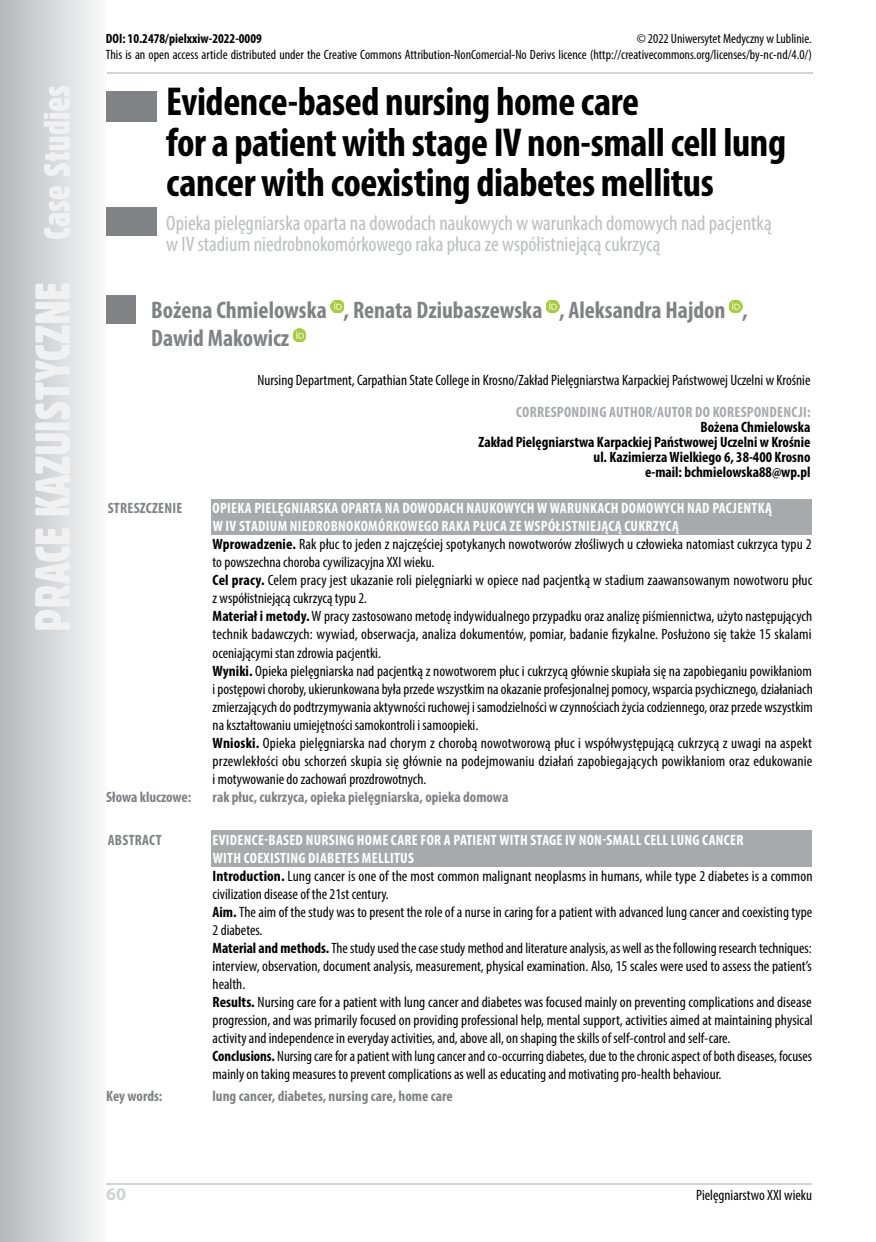
<style>
.page{position:relative;width:876px;height:1242px;background:#fff}
.page>*{position:absolute;margin:0;border:0;box-sizing:border-box;transform-origin:0 0}
.t1{font:700 condensed 40.5px/40.5px "Myriad Pro";letter-spacing:-.01em;color:#000}
.t2{font:700 condensed 24px/28.8px "Myriad Pro";color:#808285}
.t3{font:condensed 21px/21px "Myriad Pro";color:#bcbec0}
.t4{font:700 18px "Myriad Pro";color:#d1d3d4}
.t5{font:condensed 15px/18px "Myriad Pro";color:#000}
.t6{font:700 condensed 15px/15px "Myriad Pro";color:#000;text-align:right}
.t7{font:700 condensed 15px "Myriad Pro";color:#808285}
.t8{font:700 condensed 15px "Myriad Pro";letter-spacing:.02em;color:#a7a9ac}
.t9{font:700 condensed 15px "Myriad Pro";letter-spacing:.02em;color:#808285}
.t10{font:condensed 13.5px/16.2px "Myriad Pro";color:#000;text-align:right}
.t11{font:700 condensed 13.5px "Myriad Pro";color:#000}
.s1{font-weight:700;color:#fff}
.s2{font-weight:700}
</style>
<div class="page">
<div style="left:0;top:0;width:107px;height:1242px;background:linear-gradient(to right,#b5b7ba,#fbfbfb)"></div>
<hr style="left:106px;top:0;width:2px;height:1242px;background:#fdfdfe">
<svg style="left:35px;top:86px;width:35px;height:544px"></svg>
<hr style="left:106px;top:1183px;width:706px;height:2px;background:#d1d3d4">
<hr style="left:107px;top:72px;width:705px;height:2px;background:#d1d3d4">
<div style="left:106px;top:91px;width:51px;height:30px;background:#808285"></div>
<div style="left:106px;top:208px;width:51px;height:28px;background:#808285"></div>
<div style="left:106px;top:295px;width:30px;height:28px;background:#808285"></div>
<div style="left:211px;top:499px;width:601px;height:18px;background:#a7a9ac"></div>
<div style="left:211px;top:516px;width:601px;height:18px;background:#a7a9ac"></div>
<div style="left:211px;top:831px;width:601px;height:18px;background:#a7a9ac"></div>
<div style="left:211px;top:848px;width:601px;height:18px;background:#a7a9ac"></div>
<svg style="left:331px;top:300px;width:13px;height:13px"></svg>
<svg style="left:546px;top:300px;width:13px;height:13px"></svg>
<svg style="left:729px;top:300px;width:13px;height:13px"></svg>
<svg style="left:293px;top:329px;width:13px;height:13px"></svg>
<p class="t10" style="left:106px;top:30px;width:707px">© 2022 Uniwersytet Medyczny w Lublinie.<br>This is an open access article distributed under the Creative Commons Attribution-NonComercial-No Derivs licence (http://creativecommons.org/licenses/by-nc-nd/4.0/)</p>
<p class="t11" style="left:106px;top:30px;width:157px">DOI: 10.2478/pielxxiw-2022-0009</p>
<h1 class="t1" style="left:166px;top:81px;width:621px">Evidence-based nursing home care<br>for a patient with stage IV non-small cell lung cancer with coexisting diabetes mellitus</h1>
<h3 class="t3" style="left:166px;top:212px;width:607px">Opieka pielęgniarska oparta na dowodach naukowych w warunkach domowych nad pacjentką w IV stadium niedrobnokomórkowego raka płuca ze współistniejącą cukrzycą</h3>
<h2 class="t2" style="left:151px;top:295px;width:598px">Bożena Chmielowska , Renata Dziubaszewska , Aleksandra Hajdon ,<br>Dawid Makowicz</h2>
<p class="t5" style="left:258px;top:371px;width:554px">Nursing Department, Carpathian State College in Krosno/Zakład Pielęgniarstwa Karpackiej Państwowej Uczelni w Krośnie</p>
<p class="t8" style="left:516px;top:403px;width:296px">CORRESPONDING AUTHOR/AUTOR DO kORESPONDENCjI:</p>
<p class="t6" style="left:478px;top:419px;width:333px">Bożena Chmielowska<br>Zakład Pielęgniarstwa karpackiej Państwowej Uczelni w krośnie ul. kazimierza Wielkiego 6, 38-400 krosno<br>e-mail: bchmielowska88@wp.pl</p>
<p class="t9" style="left:108px;top:499px;width:76px">STRESZCZENIE</p>
<p class="t5" style="left:213px;top:499px;width:602px"><span class="s1">OPIEkA PIELĘGNIARSkA OPARTA NA DOWODACH NAUkOWYCH W WARUNkACH DOMOWYCH NAD PACjENTkĄ<br>W IV STADIUM NIEDROBNOkOMÓRkOWEGO RAkA PŁUCA ZE WSPÓŁISTNIEjĄCĄ CUkRZYCĄ<br></span><span class="s2">Wprowadzenie.</span> Rak płuc to jeden z najczęściej spotykanych nowotworów złośliwych u człowieka natomiast cukrzyca typu 2 to powszechna choroba cywilizacyjna XXI wieku.<br><span class="s2">Cel pracy.</span> Celem pracy jest ukazanie roli pielęgniarki w opiece nad pacjentką w stadium zaawansowanym nowotworu płuc z współistniejącą cukrzycą typu 2.<br><span class="s2">Materiał i metody.</span> W pracy zastosowano metodę indywidualnego przypadku oraz analizę piśmiennictwa, użyto następujących technik badawczych: wywiad, obserwacja, analiza dokumentów, pomiar, badanie fizykalne. Posłużono się także 15 skalami oceniającymi stan zdrowia pacjentki.<br><span class="s2">Wyniki.</span> Opieka pielęgniarska nad pacjentką z nowotworem płuc i cukrzycą głównie skupiała się na zapobieganiu powikłaniom i postępowi choroby, ukierunkowana była przede wszystkim na okazanie profesjonalnej pomocy, wsparcia psychicznego, działaniach zmierzających do podtrzymywania aktywności ruchowej i samodzielności w czynnościach życia codziennego, oraz przede wszystkim na kształtowaniu umiejętności samokontroli i samoopieki.<br><span class="s2">Wnioski.</span> Opieka pielęgniarska nad chorym z chorobą nowotworową płuc i współwystępującą cukrzycą z uwagi na aspekt przewlekłości obu schorzeń skupia się głównie na podejmowaniu działań zapobiegających powikłaniom oraz edukowanie i motywowanie do zachowań prozdrowotnych.</p>
<p class="t7" style="left:106px;top:787px;width:87px">Słowa kluczowe:</p>
<p class="t7" style="left:213px;top:787px;width:297px">rak płuc, cukrzyca, opieka pielęgniarska, opieka domowa</p>
<p class="t9" style="left:108px;top:830px;width:55px">ABSTRACT</p>
<p class="t5" style="left:213px;top:831px;width:602px"><span class="s1">EVIDENCE-BASED NURSING HOME CARE FOR A PATIENT WITH STAGE IV NON-SMALL CELL LUNG CANCER<br>WITH COEXISTING DIABETES MELLITUS<br></span><span class="s2">Introduction.</span> Lung cancer is one of the most common malignant neoplasms in humans, while type 2 diabetes is a common civilization disease of the 21st century.<br><span class="s2">Aim.</span> The aim of the study was to present the role of a nurse in caring for a patient with advanced lung cancer and coexisting type 2 diabetes.<br><span class="s2">Material and methods.</span> The study used the case study method and literature analysis, as well as the following research techniques: interview, observation, document analysis, measurement, physical examination. Also, 15 scales were used to assess the patient’s health.<br><span class="s2">Results.</span> Nursing care for a patient with lung cancer and diabetes was focused mainly on preventing complications and disease progression, and was primarily focused on providing professional help, mental support, activities aimed at maintaining physical activity and independence in everyday activities, and, above all, on shaping the skills of self-control and self-care.<br><span class="s2">Conclusions.</span> Nursing care for a patient with lung cancer and co-occurring diabetes, due to the chronic aspect of both diseases, focuses mainly on taking measures to prevent complications as well as educating and motivating pro-health behaviour.</p>
<p class="t7" style="left:106px;top:1087px;width:58px">key words:</p>
<p class="t7" style="left:213px;top:1087px;width:242px">lung cancer, diabetes, nursing care, home care</p>
<p class="t4" style="left:106px;top:1182px;width:21px">60</p>
<p class="t5" style="left:696px;top:1186px;width:118px">Pielęgniarstwo XXI wieku</p>
</div>
